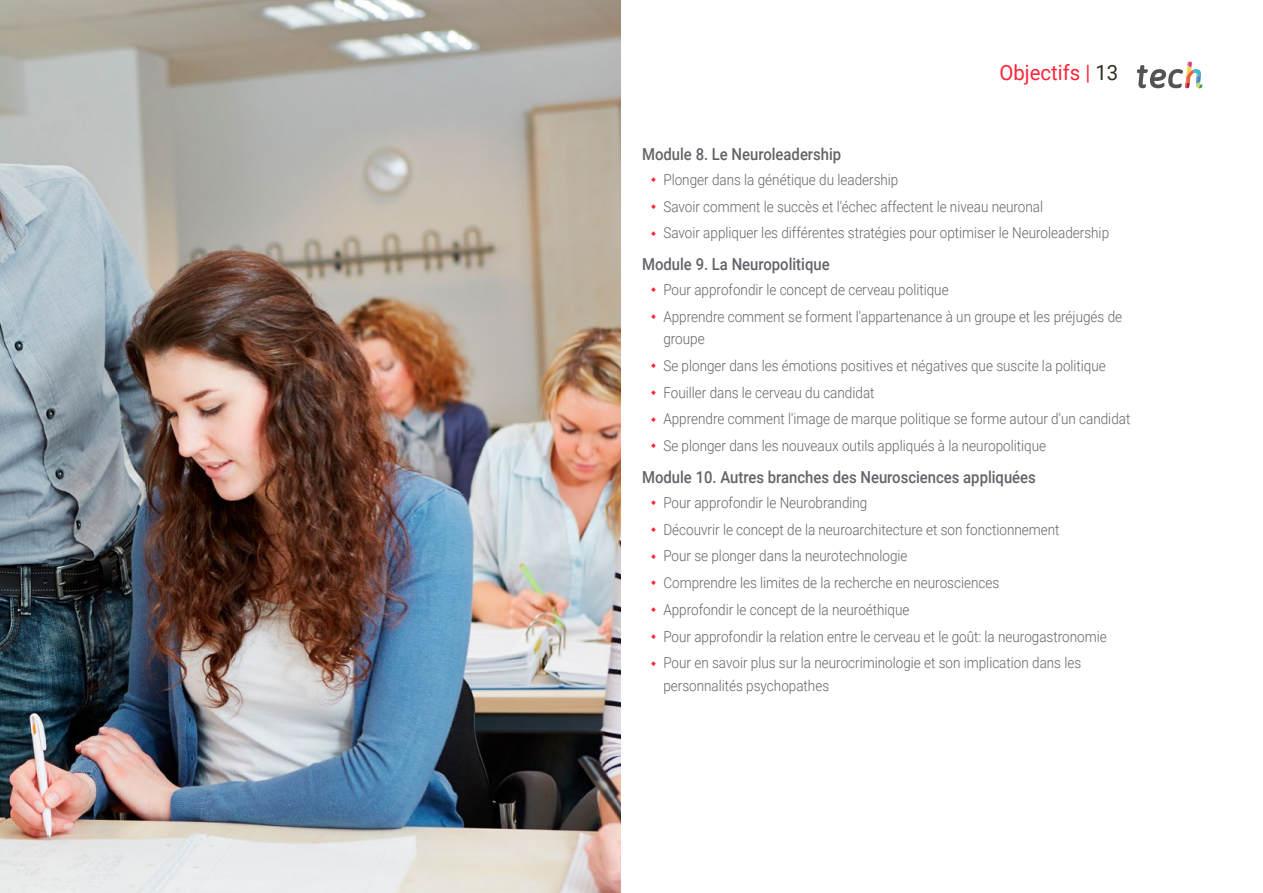
<style>
.page{position:relative;width:1263px;height:893px;background:#fff}
.page>*{position:absolute;margin:0;border:0;box-sizing:border-box;transform-origin:0 0}
.t1{font:21px "Roboto";color:#ff2438}
.t2{font:500 16.5px "Roboto";color:#61646a;scale:.9 1}
.t3{font:300 15px/26.7px "Roboto";color:#61646a;scale:.9 1}
.s1{color:#312e20}
</style>
<div class="page">
<img style="left:0;top:0;width:621px;height:893px">
<svg style="left:1137px;top:62px;width:65px;height:27px"></svg>
<h1 class="t1" style="left:999px;top:57px;width:120px">Objectifs | <span class="s1">13</span></h1>
<p class="t2" style="left:642px;top:143px;width:223px">Module 8. Le Neuroleadership</p>
<p class="t3" style="left:663px;top:166px;width:497px">Plonger dans la génétique du leadership<br>Savoir comment le succès et l'échec affectent le niveau neuronal<br>Savoir appliquer les différentes stratégies pour optimiser le Neuroleadership</p>
<p class="t2" style="left:642px;top:253px;width:210px">Module 9. La Neuropolitique</p>
<p class="t3" style="left:663px;top:276px;width:511px">Pour approfondir le concept de cerveau politique<br>Apprendre comment se forment l'appartenance à un groupe et les préjugés de</p>
<p class="t3" style="left:663px;top:325px;width:520px">groupe<br>Se plonger dans les émotions positives et négatives que suscite la politique Fouiller dans le cerveau du candidat<br>Apprendre comment l'image de marque politique se forme autour d'un candidat Se plonger dans les nouveaux outils appliqués à la neuropolitique</p>
<p class="t2" style="left:642px;top:466px;width:439px">Module 10. Autres branches des Neurosciences appliquées</p>
<p class="t3" style="left:663px;top:489px;width:494px">Pour approfondir le Neurobranding<br>Découvrir le concept de la neuroarchitecture et son fonctionnement<br>Pour se plonger dans la neurotechnologie<br>Comprendre les limites de la recherche en neurosciences<br>Approfondir le concept de la neuroéthique<br>Pour approfondir la relation entre le cerveau et le goût: la neurogastronomie Pour en savoir plus sur la neurocriminologie et son implication dans les</p>
<p class="t3" style="left:663px;top:672px;width:186px">personnalités psychopathes</p>
</div>
